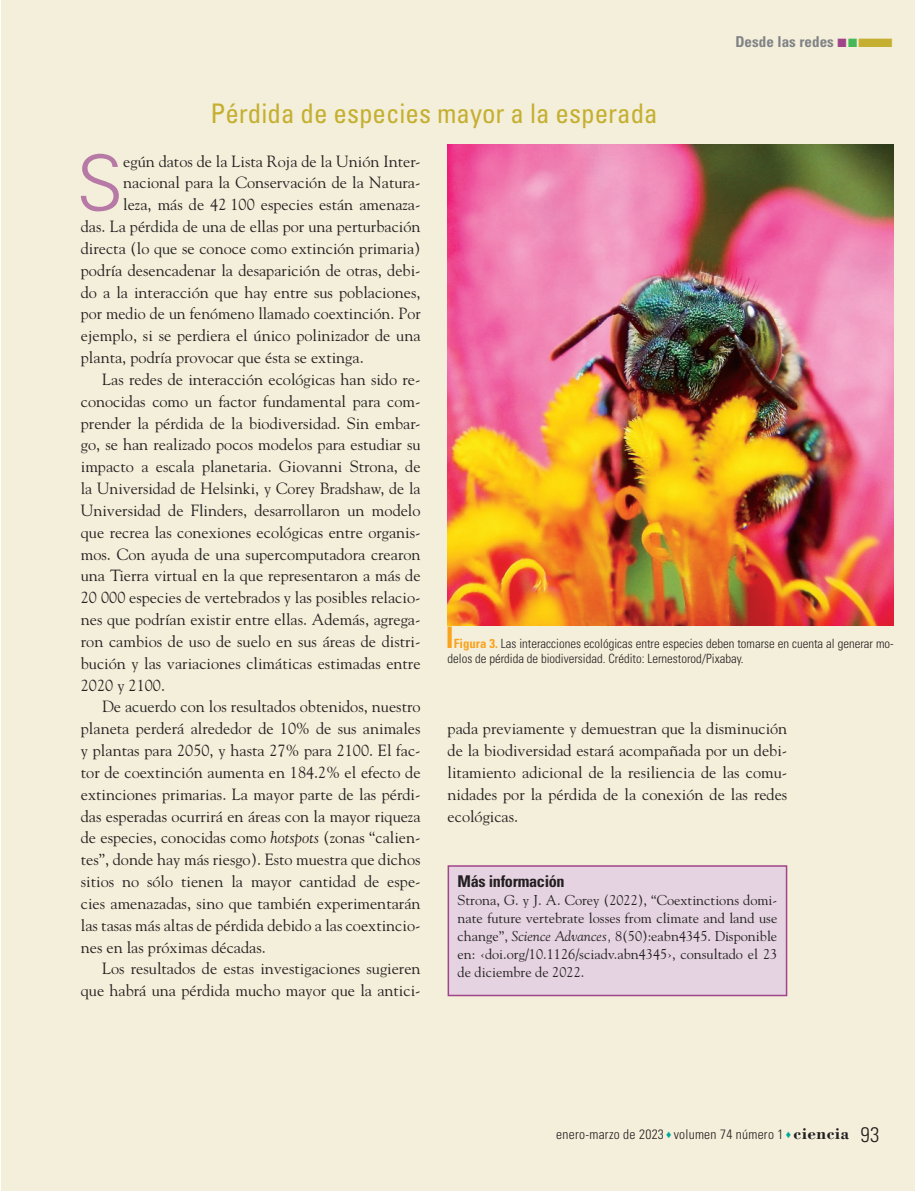
<style>
.page{position:relative;width:915px;height:1191px;background:#fff}
.page>*{position:absolute;margin:0;border:0;box-sizing:border-box;transform-origin:0 0}
._02N_Normal_Capitula{font:300 76.65px "Univers LT Std";color:#b779a6}
._01N_Titulo_Actualid{font:condensed 27px "Univers LT Std";color:#c5af30}
._02N_Normal_Capitula-2{font:16.2px/21.9px "Goudy Std";color:#231f20;text-align:justify}
._01N_Subtitulo1{font:700 condensed 16.2px "Univers LT Std";letter-spacing:-.02em;color:#231f20}
.t1{font:700 condensed 15px "Univers LT Std";letter-spacing:.005em;color:#808285}
._06N_Bibliografia{font:14.25px/18px "Goudy Std";color:#231f20;text-align:justify}
.t2{font:300 condensed 13.5px "Univers LT Std";letter-spacing:.02em;color:#231f20}
.t3{font:300 condensed 12.75px/15px "Univers LT Std";color:#231f20}
.s1{color:#a1458a}
.s2{color:#46b857}
.s3{color:#c5af30}
.s4{font-style:italic}
.s5{color:#f9a31e}
.s6{font-weight:700;color:#f9a31e}
.s7{color:#00a99b}
.s8{font-family:"Bodoni Std";font-weight:700;font-stretch:normal;font-size:17.25px}
.s9{font-size:21px}
</style>
<div class="page">
<div style="left:2px;top:0;width:912px;height:1191px;background:#f4efda"></div>
<div style="left:448px;top:866px;width:338px;height:129px;background:#e5d3e1"></div>
<div style="left:447px;top:865px;width:340px;height:131px;border:2px solid #a1458a"></div>
<img style="left:447px;top:145px;width:446px;height:480px">
<p class="_01N_Titulo_Actualid" style="left:210px;top:96px;width:448px">Pérdida de especies mayor a la esperada</p>
<p class="t1" style="left:735px;top:32px;width:160px">Desde las redes <span class="s1">■</span><span class="s2">■</span><span class="s3">■</span></p>
<p class="_02N_Normal_Capitula" style="left:76px;top:137px;width:48px">S</p>
<p class="_02N_Normal_Capitula-2" style="left:123px;top:150px;width:299px">egún datos de la Lista Roja de la Unión Inter-</p>
<p class="_02N_Normal_Capitula-2" style="left:123px;top:172px;width:299px">nacional para la Conservación de la Natura-</p>
<p class="_02N_Normal_Capitula-2" style="left:123px;top:193px;width:299px">leza, más de 42 100 especies están amenaza-</p>
<p class="_02N_Normal_Capitula-2" style="left:81px;top:215px;width:341px">das. La pérdida de una de ellas por una perturbación</p>
<p class="_02N_Normal_Capitula-2" style="left:81px;top:237px;width:341px">directa (lo que se conoce como extinción primaria)</p>
<p class="_02N_Normal_Capitula-2" style="left:81px;top:259px;width:341px">podría desencadenar la desaparición de otras, debi-</p>
<p class="_02N_Normal_Capitula-2" style="left:81px;top:281px;width:341px">do a la interacción que hay entre sus poblaciones,</p>
<p class="_02N_Normal_Capitula-2" style="left:81px;top:303px;width:341px">por medio de un fenómeno llamado coextinción. Por</p>
<p class="_02N_Normal_Capitula-2" style="left:81px;top:324px;width:341px">ejemplo, si se perdiera el único polinizador de una</p>
<p class="_02N_Normal_Capitula-2" style="left:81px;top:346px;width:284px">planta, podría provocar que ésta se extinga.</p>
<p class="_02N_Normal_Capitula-2" style="left:81px;top:368px;width:341px;text-indent:21px">Las redes de interacción ecológicas han sido re&shy;conocidas como un factor fundamental para com&shy;prender la pérdida de la biodiversidad. Sin embar&shy;go, se han realizado pocos modelos para estudiar su impacto a escala planetaria. Giovanni Strona, de la Universidad de Helsinki, y Corey Bradshaw, de la Universidad de Flinders, desarrollaron un modelo que recrea las conexiones ecológicas entre organis&shy;mos. Con ayuda de una supercomputadora crearon una Tierra virtual en la que representaron a más de 20 000 especies de vertebrados y las posibles relacio&shy;nes que podrían existir entre ellas. Además, agrega&shy;ron cambios de uso de suelo en sus áreas de distri&shy;bución y las variaciones climáticas estimadas entre 2020 y 2100.</p>
<p class="_02N_Normal_Capitula-2" style="left:81px;top:695px;width:341px;text-indent:21px">De acuerdo con los resultados obtenidos, nuestro planeta perderá alrededor de 10% de sus animales y plantas para 2050, y hasta 27% para 2100. El fac&shy;tor de coextinción aumenta en 184.2% el efecto de extinciones primarias. La mayor parte de las pérdi&shy;das esperadas ocurrirá en áreas con la mayor riqueza de especies, conocidas como <span class="s4">hotspots</span> (zonas “calien&shy;tes”, donde hay más riesgo). Esto muestra que dichos sitios no sólo tienen la mayor cantidad de espe&shy;cies amenazadas, sino que también experimentarán las tasas más altas de pérdida debido a las coextincio&shy;nes en las próximas décadas.</p>
<p class="_02N_Normal_Capitula-2" style="left:81px;top:957px;width:341px;text-align:right">Los resultados de estas investigaciones sugieren que habrá una pérdida mucho mayor que la antici-</p>
<p class="t3" style="left:447px;top:636px;width:447px"><span class="s5">■</span> <span class="s6">Figura 3.</span> Las interacciones ecológicas entre especies deben tomarse en cuenta al generar mo&shy;delos de pérdida de biodiversidad. Crédito: Lernestorod/Pixabay.</p>
<p class="_02N_Normal_Capitula-2" style="left:447px;top:717px;width:341px">pada previamente y demuestran que la disminución de la biodiversidad estará acompañada por un debi&shy;litamiento adicional de la resiliencia de las comu&shy;nidades por la pérdida de la conexión de las redes ecológicas.</p>
<p class="_01N_Subtitulo1" style="left:457px;top:871px;width:109px">Más información</p>
<p class="_06N_Bibliografia" style="left:457px;top:891px;width:321px">Strona, G. y J. A. Corey (2022), “Coextinctions domi&shy;nate future vertebrate losses from climate and land use change”, <span class="s4">Science Advances,</span> 8(50):eabn4345. Disponible en: ‹doi.org/10.1126/sciadv.abn4345›, consultado el 23 de diciembre de 2022.</p>
<p class="t2" style="left:556px;top:1126px;width:324px">enero-marzo de 2023 <span class="s7">♦</span> volumen 74 número 1 <span class="s7">♦</span> <span class="s8">ciencia</span> <span class="s9">93</span></p>
</div>
